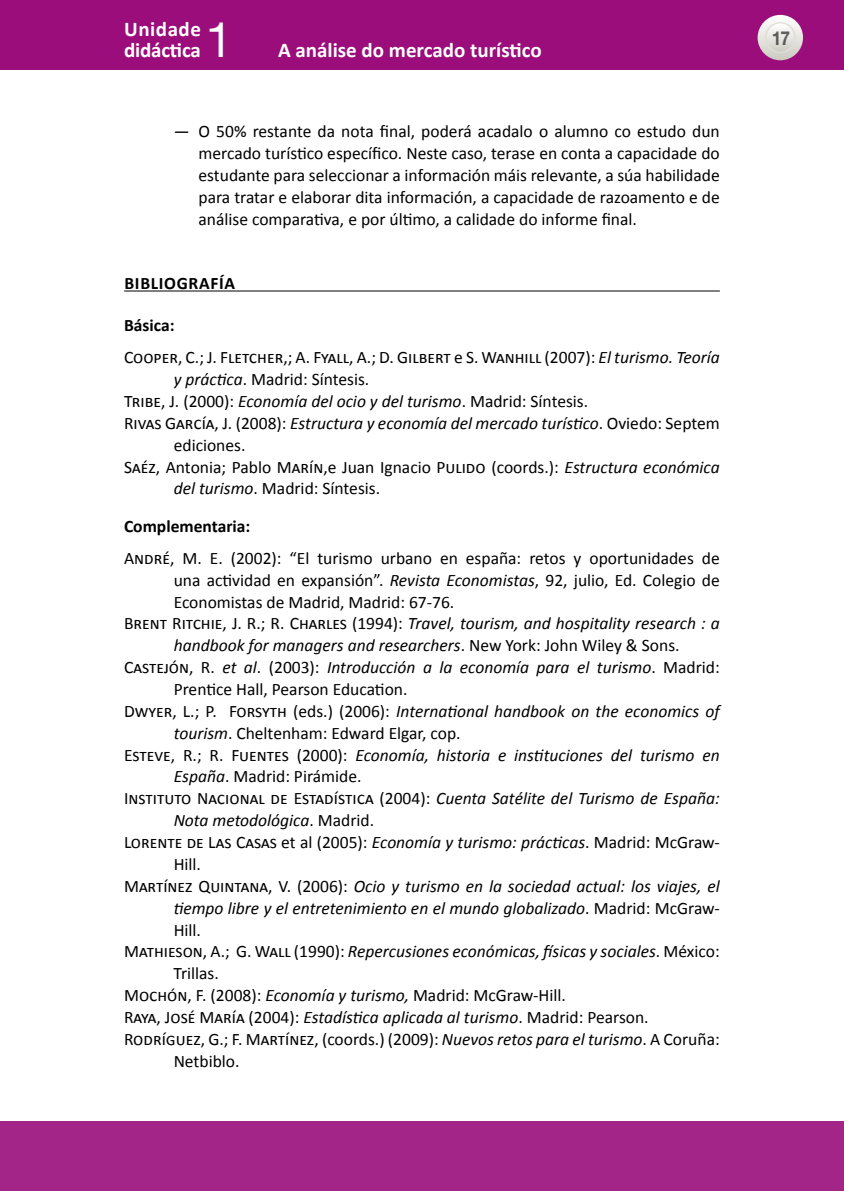
<style>
.page{position:relative;width:844px;height:1191px;background:#fff}
.page>*{position:absolute;margin:0;border:0;box-sizing:border-box;transform-origin:0 0}
.t1{font:49px "Helvetica Neue";color:#fff}
.t2{font:700 21px/21px "Calibri";color:#fff}
.t3{font:700 19.25px "Helvetica Neue";color:#000;scale:.9 1}
.BiblioGraFia{font:17.5px/21.9px "Calibri";color:#000}
.BiblioGraFia-2{font:italic 17.5px/21.9px "Calibri";color:#000}
.TEXTO{font:17.5px/21.9px "Calibri";color:#000;text-align:justify}
.TXTO_sin_sgre{font:700 17.5px "Calibri";color:#000}
._0º_Epigrafe{font:700 17.5px "Calibri";letter-spacing:.04em;color:#000}
.s1{font-style:italic}
.s2{font-style:normal}
</style>
<div class="page">
<div style="left:0;top:0;width:843px;height:69px;background:#9a0d7b"></div>
<svg style="left:757px;top:15px;width:45px;height:45px"></svg>
<svg style="left:765px;top:23px;width:29px;height:29px"></svg>
<div style="left:764px;top:22px;width:31px;height:31px;border:1px solid #e0ded8;border-radius:50%"></div>
<div style="left:0;top:1121px;width:843px;height:70px;background:#a42588"></div>
<hr style="left:124px;top:290px;width:595px;height:1px;background:#000">
<p class="t2" style="left:124px;top:19px;width:78px">Unidade didáctica</p>
<h1 class="t1" style="left:205px;top:11px;width:29px">1</h1>
<p class="t2" style="left:278px;top:40px;width:265px">A análise do mercado turístico</p>
<p class="TEXTO" style="left:198px;top:120px;width:522px;text-indent:-25px">— O 50% restante da nota final, poderá acadalo o alumno co estudo dun mercado turístico específico. Neste caso, terase en conta a capacidade do estudante para seleccionar a información máis relevante, a súa habilidade para tratar e elaborar dita información, a capacidade de razoamento e de análise comparativa, e por último, a calidade do informe final.</p>
<p class="_0º_Epigrafe" style="left:124px;top:272px;width:112px">BIBLIOGRAFÍA</p>
<p class="TXTO_sin_sgre" style="left:124px;top:314px;width:52px">Básica:</p>
<p class="BiblioGraFia" style="left:174px;top:346px;width:547px;text-indent:-50px">Cooper, C.; J. Fletcher,; A. Fyall, A.; D. Gilbert e S. Wanhill (2007): <span class="s1">El turismo. Teoría y práctica</span>. Madrid: Síntesis.</p>
<p class="BiblioGraFia" style="left:124px;top:390px;width:465px">Tribe, J. (2000): <span class="s1">Economía del ocio y del turismo</span>. Madrid: Síntesis.</p>
<p class="BiblioGraFia" style="left:174px;top:412px;width:547px;text-indent:-50px">Rivas García, J. (2008): <span class="s1">Estructura y economía del mercado turístico</span>. Oviedo: Septem ediciones.</p>
<p class="BiblioGraFia" style="left:174px;top:456px;width:547px;text-indent:-50px">Saéz, Antonia; Pablo Marín,e Juan Ignacio Pulido (coords.): <span class="s1">Estructura económica del turismo</span>. Madrid: Síntesis.</p>
<p class="TXTO_sin_sgre" style="left:124px;top:515px;width:128px">Complementaria:</p>
<p class="BiblioGraFia" style="left:174px;top:547px;width:547px;text-align:justify;text-indent:-50px">André, M. E. (2002): “El turismo urbano en españa: retos y oportunidades de una actividad en expansión”. <span class="s1">Revista Economistas</span>, 92, julio, Ed. Colegio de Economistas de Madrid, Madrid: 67-76.</p>
<p class="BiblioGraFia-2" style="left:124px;top:612px;width:597px;text-align:center"><span class="s2">Brent Ritchie, J. R.; R. Charles (1994):</span> Travel, tourism, and hospitality research : a handbook for managers and researchers<span class="s2">. New York: John Wiley &amp; Sons.</span></p>
<p class="BiblioGraFia" style="left:174px;top:656px;width:547px;text-indent:-50px">Castejón, R. <span class="s1">et al</span>. (2003): <span class="s1">Introducción a la economía para el turismo</span>. Madrid:<br>Prentice Hall, Pearson Education.</p>
<p class="BiblioGraFia" style="left:174px;top:700px;width:547px;text-indent:-50px">Dwyer, L.; P. Forsyth (eds.) (2006): <span class="s1">International handbook on the economics of tourism</span>. Cheltenham: Edward Elgar, cop.</p>
<p class="BiblioGraFia-2" style="left:174px;top:743px;width:547px;text-indent:-50px"><span class="s2">Esteve, R.; R. Fuentes (2000):</span> Economía, historia e instituciones del turismo en<br>España<span class="s2">. Madrid: Pirámide.</span></p>
<p class="BiblioGraFia-2" style="left:174px;top:787px;width:547px;text-indent:-50px"><span class="s2">Instituto Nacional de Estadística (2004):</span> Cuenta Satélite del Turismo de España:<br>Nota metodológica<span class="s2">. Madrid.</span></p>
<p class="BiblioGraFia" style="left:174px;top:831px;width:547px;text-indent:-50px">Lorente de Las Casas et al (2005): <span class="s1">Economía y turismo: prácticas</span>. Madrid: McGraw-<br>Hill.</p>
<p class="BiblioGraFia-2" style="left:174px;top:874px;width:547px;text-align:justify;text-indent:-50px"><span class="s2">Martínez Quintana, V. (2006):</span> Ocio y turismo en la sociedad actual: los viajes, el tiempo libre y el entretenimiento en el mundo globalizado<span class="s2">. Madrid: McGraw-Hill.</span></p>
<p class="BiblioGraFia" style="left:174px;top:940px;width:547px;text-indent:-50px">Mathieson, A.; G. Wall (1990): <span class="s1">Repercusiones económicas, físicas y sociales</span>. México:<br>Trillas.</p>
<p class="BiblioGraFia" style="left:124px;top:984px;width:443px">Mochón, F. (2008): <span class="s1">Economía y turismo,</span> Madrid: McGraw-Hill.</p>
<p class="BiblioGraFia" style="left:124px;top:1006px;width:526px">Raya, José María (2004): <span class="s1">Estadística aplicada al turismo</span>. Madrid: Pearson.</p>
<p class="BiblioGraFia" style="left:174px;top:1028px;width:547px;text-indent:-50px">Rodríguez, G.; F. Martínez, (coords.) (2009): <span class="s1">Nuevos retos para el turismo</span>. A Coruña:<br>Netbiblo.</p>
<p class="t3" style="left:770px;top:26px;width:23px">17</p>
</div>
